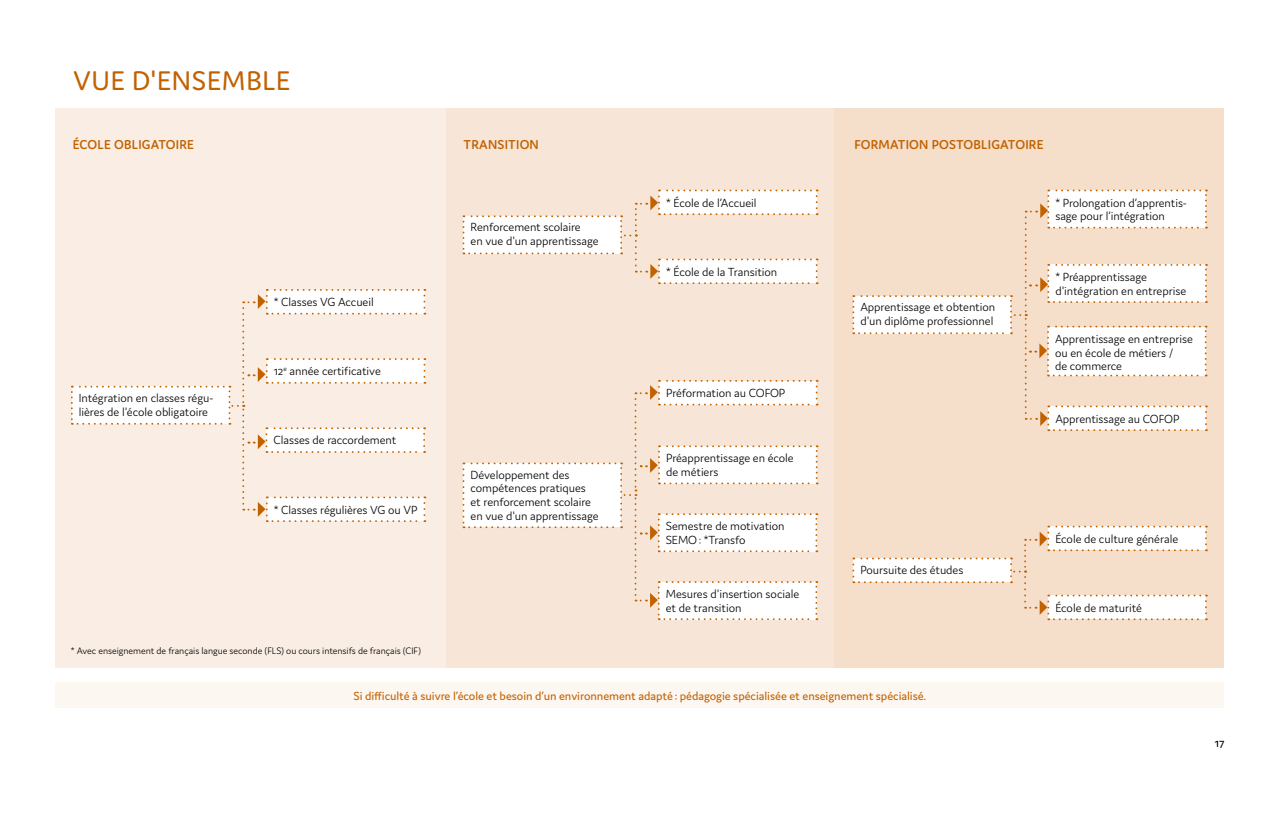
<style>
.page{position:relative;width:1276px;height:815px;background:#fff}
.page>*{position:absolute;margin:0;border:0;box-sizing:border-box;transform-origin:0 0}
.t1{font:28.75px "Domus";letter-spacing:.025em;color:#c26100}
.t2{font:600 13.75px "Domus";letter-spacing:.015em;color:#c26100}
.t3{font:300 12.5px/13.8px "Domus";letter-spacing:-.005em;color:#000}
.t4{font:12.5px "Domus";letter-spacing:-.005em;color:#c26100}
.t5{font:12.5px "Domus";color:#000}
.t6{font:300 10px "Domus";letter-spacing:-.005em;color:#000}
</style>
<div class="page">
<div style="left:55px;top:109px;width:416px;height:559px;background:#faeee4"></div>
<div style="left:446px;top:109px;width:389px;height:559px;background:#f7e6d7"></div>
<div style="left:834px;top:109px;width:390px;height:559px;background:#f5deca"></div>
<svg style="left:71px;top:289px;width:354px;height:233px"></svg>
<svg style="left:462px;top:190px;width:355px;height:94px"></svg>
<svg style="left:852px;top:526px;width:355px;height:94px"></svg>
<div style="left:55px;top:683px;width:1168px;height:25px;background:#fdf7f2"></div>
<svg style="left:852px;top:190px;width:355px;height:241px"></svg>
<svg style="left:462px;top:380px;width:355px;height:240px"></svg>
<h1 class="t1" style="left:73px;top:65px;width:219px">VUE D'ENSEMBLE</h1>
<p class="t2" style="left:73px;top:137px;width:123px">ÉCOLE OBLIGATOIRE</p>
<p class="t2" style="left:463px;top:137px;width:77px">TRANSITION</p>
<p class="t2" style="left:854px;top:137px;width:191px">FORMATION POSTOBLIGATOIRE</p>
<p class="t3" style="left:274px;top:295px;width:101px">* Classes VG Accueil</p>
<p class="t3" style="left:79px;top:391px;width:136px">Intégration en classes régu&shy;lières de l'école obligatoire</p>
<p class="t3" style="left:274px;top:364px;width:109px">12<sup>e</sup> année certificative</p>
<p class="t3" style="left:273px;top:433px;width:124px">Classes de raccordement</p>
<p class="t3" style="left:274px;top:502px;width:145px">* Classes régulières VG ou VP</p>
<p class="t6" style="left:71px;top:645px;width:352px">* Avec enseignement de français langue seconde (FLS) ou cours intensifs de français (CIF)</p>
<p class="t3" style="left:470px;top:220px;width:129px">Renforcement scolaire<br>en vue d'un apprentissage</p>
<p class="t3" style="left:470px;top:468px;width:129px">Développement des compétences pratiques et renforcement scolaire en vue d'un apprentissage</p>
<p class="t3" style="left:666px;top:196px;width:92px">* École de l’Accueil</p>
<p class="t3" style="left:666px;top:265px;width:113px">* École de la Transition</p>
<p class="t3" style="left:666px;top:386px;width:121px">Préformation au COFOP</p>
<p class="t3" style="left:666px;top:451px;width:129px">Préapprentissage en école de métiers</p>
<p class="t3" style="left:666px;top:519px;width:120px">Semestre de motivation<br>SEMO: *Transfo</p>
<p class="t3" style="left:666px;top:587px;width:135px">Mesures d'insertion sociale et de transition</p>
<p class="t3" style="left:860px;top:300px;width:136px">Apprentissage et obtention d'un diplôme professionnel</p>
<p class="t3" style="left:860px;top:563px;width:104px">Poursuite des études</p>
<p class="t4" style="left:353px;top:689px;width:574px">Si difficulté à suivre l’école et besoin d’un environnement adapté: pédagogie spécialisée et enseignement spécialisé.</p>
<p class="t3" style="left:1055px;top:196px;width:133px">* Prolongation d’apprentis&shy;sage pour l’intégration</p>
<p class="t3" style="left:1055px;top:270px;width:132px">* Préapprentissage d'intégration en entreprise</p>
<p class="t3" style="left:1055px;top:332px;width:139px">Apprentissage en entreprise ou en école de métiers /<br>de commerce</p>
<p class="t3" style="left:1055px;top:411px;width:126px">Apprentissage au COFOP</p>
<p class="t3" style="left:1055px;top:532px;width:124px">École de culture générale</p>
<p class="t3" style="left:1055px;top:601px;width:88px">École de maturité</p>
<p class="t5" style="left:1215px;top:736px;width:11px">17</p>
</div>
